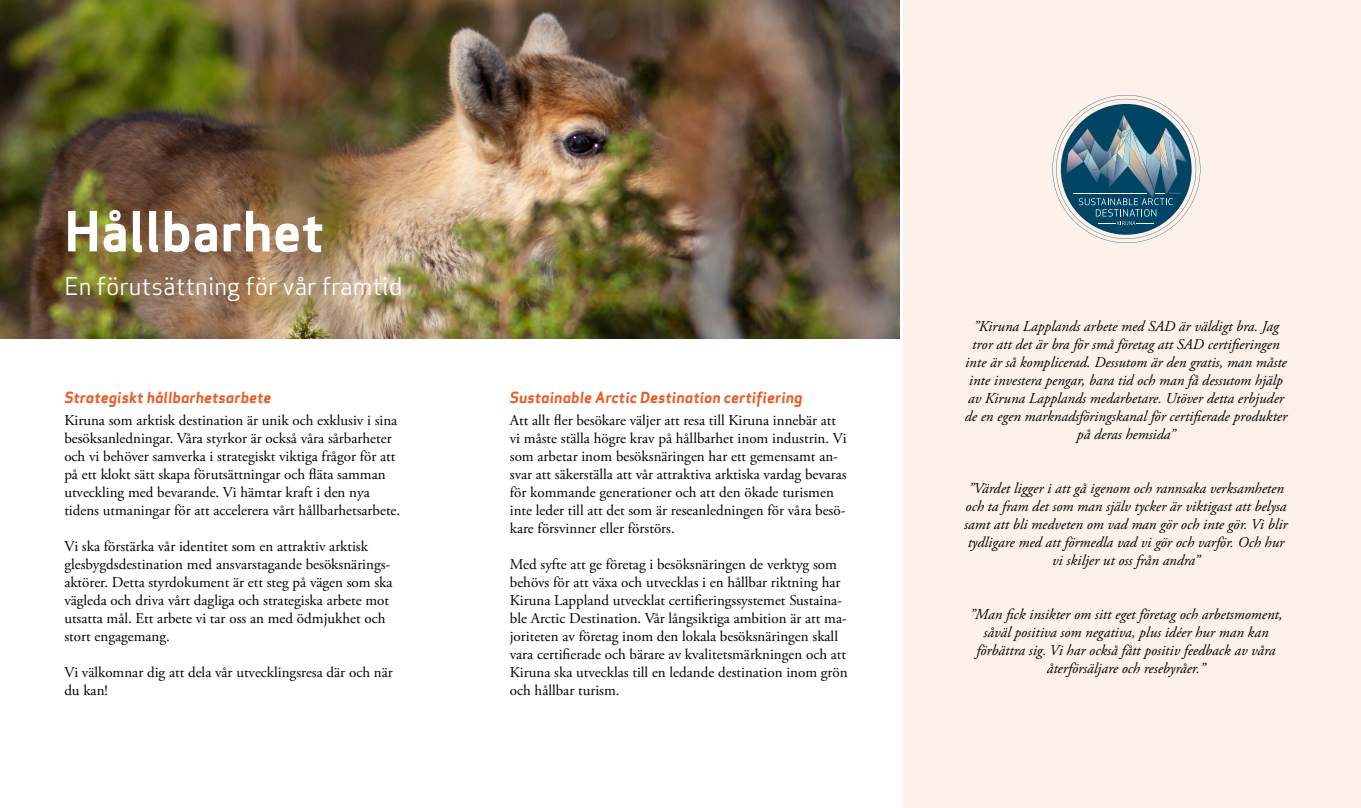
<style>
.page{position:relative;width:1361px;height:808px;background:#fff}
.page>*{position:absolute;margin:0;border:0;box-sizing:border-box;transform-origin:0 0}
.t1{font:54px "Apex Sans Bold ST";color:#fff}
.t2{font:24px "Apex Sans";color:#fff}
.t3{font:15px/18px "Adobe Garamond Pro";color:#000}
.t4{font:italic 15px/18px "Adobe Garamond Pro";color:#000;text-align:center}
.t5{font:italic 700 15px "Apex Sans";color:#eb5b25}
</style>
<div class="page">
<img style="left:0;top:0;width:899px;height:338px">
<div style="left:903px;top:0;width:458px;height:808px;background:#fef1e9"></div>
<svg style="left:1052px;top:95px;width:148px;height:148px"></svg>
<h1 class="t1" style="left:64px;top:196px;width:261px">Hållbarhet</h1>
<h2 class="t2" style="left:64px;top:266px;width:339px">En förutsättning för vår framtid</h2>
<p class="t5" style="left:64px;top:387px;width:209px">Strategiskt hållbarhetsarbete</p>
<p class="t3" style="left:64px;top:412px;width:337px">Kiruna som arktisk destination är unik och exklusiv i sina besöksanledningar. Våra styrkor är också våra sårbarheter och vi behöver samverka i strategiskt viktiga frågor för att på ett klokt sätt skapa förutsättningar och fläta samman utveckling med bevarande. Vi hämtar kraft i den nya tidens utmaningar för att accelerera vårt hållbarhetsarbete.</p>
<p class="t3" style="left:64px;top:538px;width:330px">Vi ska förstärka vår identitet som en attraktiv arktisk glesbygdsdestination med ansvarstagande besöksnärings&shy;aktörer. Detta styrdokument är ett steg på vägen som ska vägleda och driva vårt dagliga och strategiska arbete mot utsatta mål. Ett arbete vi tar oss an med ödmjukhet och stort engagemang.</p>
<p class="t3" style="left:64px;top:664px;width:330px">Vi välkomnar dig att dela vår utvecklingsresa där och när du kan!</p>
<p class="t5" style="left:510px;top:387px;width:294px">Sustainable Arctic Destination certifiering</p>
<p class="t3" style="left:510px;top:412px;width:338px">Att allt fler besökare väljer att resa till Kiruna innebär att vi måste ställa högre krav på hållbarhet inom industrin. Vi som arbetar inom besöksnäringen har ett gemensamt an&shy;svar att säkerställa att vår attraktiva arktiska vardag bevaras för kommande generationer och att den ökade turismen inte leder till att det som är reseanledningen för våra besö&shy;kare försvinner eller förstörs.</p>
<p class="t3" style="left:510px;top:556px;width:339px">Med syfte att ge företag i besöksnäringen de verktyg som behövs för att växa och utvecklas i en hållbar riktning har Kiruna Lappland utvecklat certifieringssystemet Sustaina&shy;ble Arctic Destination. Vår långsiktiga ambition är att ma&shy;joriteten av företag inom den lokala besöksnäringen skall vara certifierade och bärare av kvalitetsmärkningen och att Kiruna ska utvecklas till en ledande destination inom grön och hållbar turism.</p>
<p class="t4" style="left:964px;top:317px;width:324px">”Kiruna Lapplands arbete med SAD är väldigt bra. Jag tror att det är bra för små företag att SAD certifieringen inte är så komplicerad. Dessutom är den gratis, man måste inte investera pengar, bara tid och man få dessutom hjälp av Kiruna Lapplands medarbetare. Utöver detta erbjuder de en egen marknadsföringskanal för certifierade produkter på deras hemsida”</p>
<p class="t4" style="left:964px;top:479px;width:325px">”Värdet ligger i att gå igenom och rannsaka verksamheten och ta fram det som man själv tycker är viktigast att belysa samt att bli medveten om vad man gör och inte gör. Vi blir tydligare med att förmedla vad vi gör och varför. Och hur vi skiljer ut oss från andra”</p>
<p class="t4" style="left:969px;top:605px;width:315px">”Man fick insikter om sitt eget företag och arbetsmoment, såväl positiva som negativa, plus idéer hur man kan förbättra sig. Vi har också fått positiv feedback av våra återförsäljare och resebyråer.”</p>
</div>
